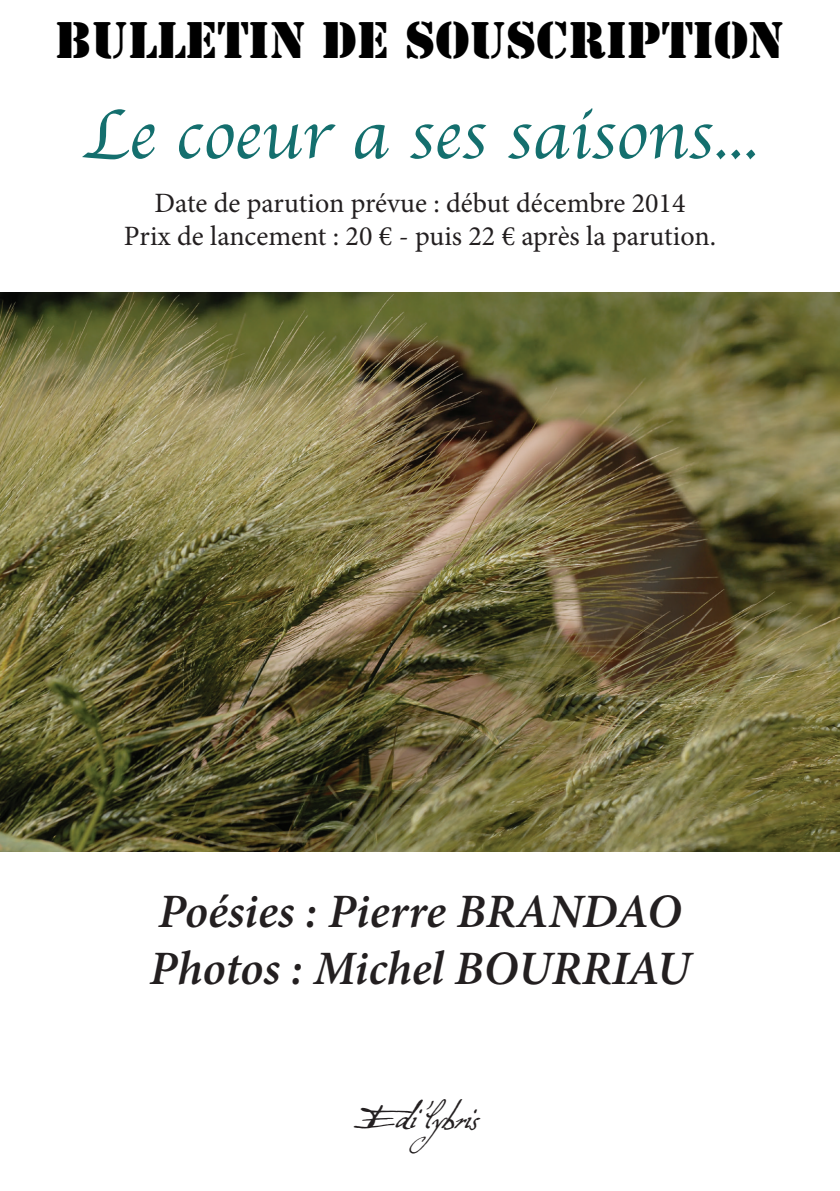
<style>
.page{position:relative;width:840px;height:1191px;background:#fff}
.page>*{position:absolute;margin:0;border:0;box-sizing:border-box;transform-origin:0 0}
.t1{font:72px "Apple Chancery";color:#146f6e}
.t2{font:italic 600 48px/57.6px "Minion Pro";color:#231f20}
.t3{font:48px "Stencil Std";color:#000}
.t4{font:48px "excell";color:#231f20}
.t5{font:28px/33.6px "Minion Pro";color:#231f20;text-align:center}
</style>
<div class="page">
<img style="left:0;top:292px;width:839px;height:559px">
<h2 class="t3" style="left:55px;top:9px;width:730px">BULLETIN DE SOUSCRIPTION</h2>
<h1 class="t1" style="left:82px;top:77px;width:676px">Le coeur a ses saisons...</h1>
<p class="t5" style="left:124px;top:186px;width:593px">Date de parution prévue : début décembre 2014<br>Prix de lancement : 20 € - puis 22 € après la parution.</p>
<h2 class="t2" style="left:149px;top:882px;width:542px">Poésies : Pierre BRANDAO<br>Photos : Michel BOURRIAU</h2>
<h2 class="t4" style="left:362px;top:1083px;width:117px">Edi’lybris</h2>
</div>
